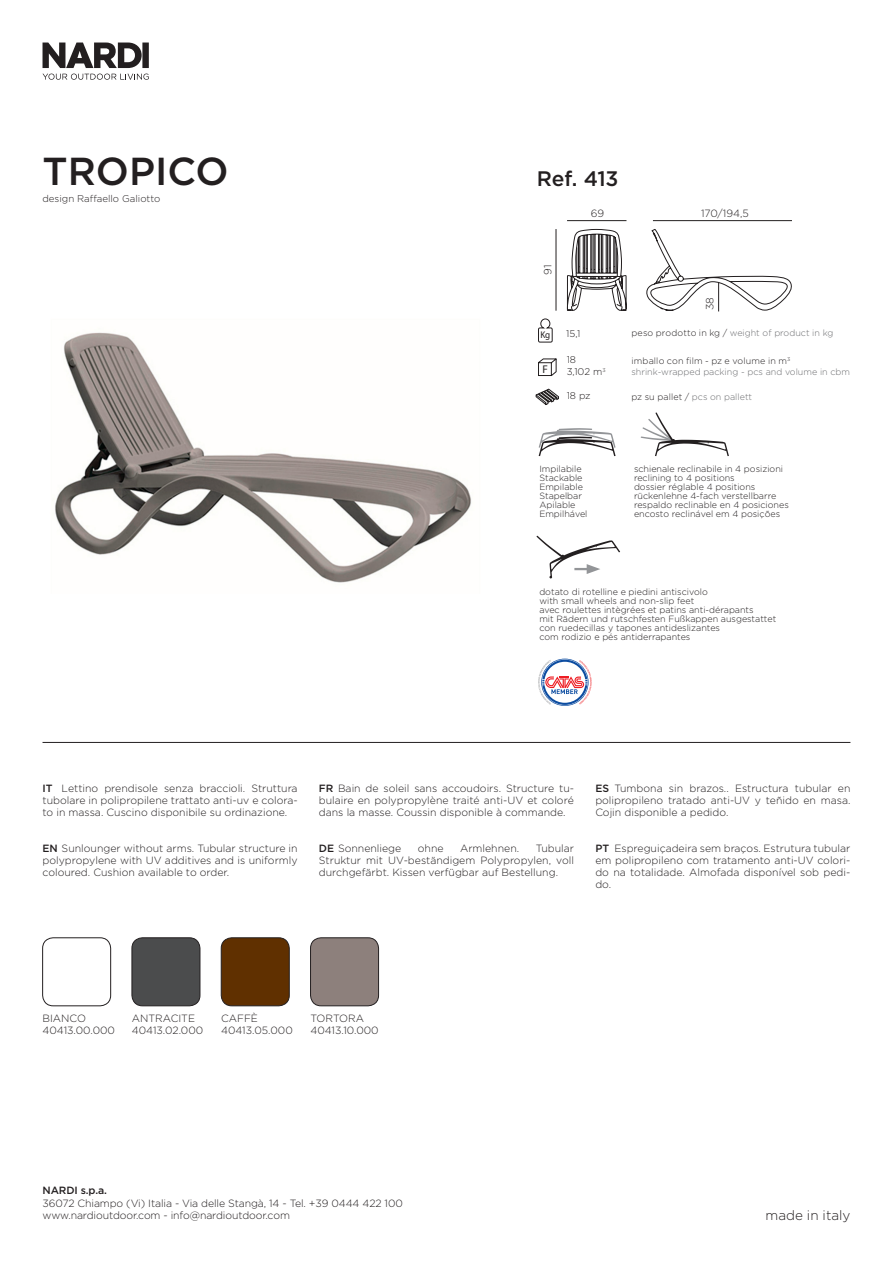
<style>
.page{position:relative;width:893px;height:1263px;background:#fff}
.page>*{position:absolute;margin:0;border:0;box-sizing:border-box;transform-origin:0 0}
.t1{font:500 39px "Gotham N";color:#231f20}
.t2{font:500 21px "Gotham N";letter-spacing:-.01em;color:#231f20}
.t3{font:300 13.5px "Gotham N";color:#231f20}
.t4{font:11.25px "Myriad Pro";color:#231f20}
.t5{font:300 10.5px/12px "Gotham N";color:#231f20;text-align:justify}
.t6{font:500 10.5px "Gotham N";letter-spacing:-.01em;color:#231f20}
.t7{font:300 9.75px/12px "Gotham N";color:#231f20}
.t8{font:9.75px "Myriad Pro";color:#231f20;scale:.93 1}
.t9{font:300 9px/9px "Gotham N";color:#231f20}
.t10{font:300 9px/10.8px "Gotham";color:#6c6d70}
.s1{color:#231f20}
.s2{font-weight:500}
</style>
<div class="page">
<img style="left:55px;top:332px;width:416px;height:251px">
<svg style="left:43px;top:43px;width:106px;height:25px"></svg>
<svg style="left:43px;top:74px;width:106px;height:6px"></svg>
<hr style="left:556px;top:229px;width:1px;height:82px;background:#231f20">
<hr style="left:567px;top:220px;width:59px;height:1px;background:#231f20">
<hr style="left:653px;top:220px;width:139px;height:1px;background:#231f20">
<hr style="left:43px;top:742px;width:807px;height:1px;background:#231f20">
<div style="left:311px;top:938px;width:68px;height:68px;background:#8d807c;border-radius:11px"></div>
<div style="left:310px;top:938px;width:69px;height:68px;border:1px solid #231f20;border-radius:11px"></div>
<div style="left:43px;top:938px;width:68px;height:68px;border:1px solid #231f20;border-radius:11px"></div>
<div style="left:132px;top:938px;width:68px;height:68px;background:#4b4c4d;border-radius:11px"></div>
<div style="left:132px;top:938px;width:68px;height:68px;border:1px solid #231f20;border-radius:11px"></div>
<div style="left:221px;top:938px;width:68px;height:68px;background:#603000;border-radius:11px"></div>
<div style="left:221px;top:938px;width:68px;height:68px;border:1px solid #231f20;border-radius:11px"></div>
<svg style="left:646px;top:229px;width:146px;height:82px"></svg>
<svg style="left:567px;top:229px;width:60px;height:82px"></svg>
<svg style="left:538px;top:358px;width:19px;height:18px"></svg>
<svg style="left:535px;top:388px;width:24px;height:17px"></svg>
<svg style="left:538px;top:318px;width:15px;height:25px"></svg>
<svg style="left:539px;top:428px;width:77px;height:28px"></svg>
<svg style="left:641px;top:412px;width:88px;height:44px"></svg>
<svg style="left:536px;top:536px;width:84px;height:42px"></svg>
<svg style="left:538px;top:659px;width:54px;height:47px"></svg>
<h1 class="t1" style="left:43px;top:149px;width:188px">TROPICO</h1>
<p class="t7" style="left:43px;top:192px;width:119px">design Raffaello Galiotto</p>
<h2 class="t2" style="left:537px;top:166px;width:83px">Ref. 413</h2>
<p class="t5" style="left:542px;top:275px;width:12px;rotate:-90deg">91</p>
<p class="t5" style="left:591px;top:207px;width:15px">69</p>
<p class="t5" style="left:701px;top:207px;width:49px">170/194,5</p>
<p class="t5" style="left:704px;top:310px;width:15px;rotate:-90deg">38</p>
<p class="t8" style="left:540px;top:329px;width:12px">Kg</p>
<p class="t7" style="left:566px;top:328px;width:16px">15,1</p>
<p class="t7" style="left:567px;top:353px;width:41px">18<br>3,102 m<sup>3</sup></p>
<p class="t7" style="left:567px;top:389px;width:26px">18 pz</p>
<p class="t4" style="left:542px;top:362px;width:7px">F</p>
<p class="t9" style="left:539px;top:464px;width:50px">Impilabile<br>Stackable<br>Empilable<br>Stapelbar<br>Apilable<br>Empilhável</p>
<p class="t10" style="left:631px;top:328px;width:204px"><span class="s1">peso prodotto in kg /</span> weight of product in kg</p>
<p class="t10" style="left:631px;top:356px;width:220px"><span class="s1">imballo con film - pz e volume in m</span><sup>3 </sup>shrink-wrapped packing - pcs and volume in cbm</p>
<p class="t10" style="left:631px;top:391px;width:122px"><span class="s1">pz su pallet /</span> pcs on pallett</p>
<p class="t9" style="left:634px;top:464px;width:156px">schienale reclinabile in 4 posizioni reclining to 4 positions<br>dossier réglable 4 positions rückenlehne 4-fach verstellbarre respaldo reclinable en 4 posiciones encosto reclinável em 4 posições</p>
<p class="t9" style="left:539px;top:588px;width:238px">dotato di rotelline e piedini antiscivolo<br>with small wheels and non-slip feet<br>avec roulettes intègrées et patins anti-dérapants<br>mit Rädern und rutschfesten Fußkappen ausgestattet con ruedecillas y tapones antideslizantes<br>com rodizio e pés antiderrapantes</p>
<p class="t5" style="left:43px;top:782px;width:257px"><span class="s2">IT</span> Lettino prendisole senza braccioli. Struttura tubolare in polipropilene trattato anti-uv e colora&shy;to in massa. Cuscino disponibile su ordinazione.</p>
<p class="t5" style="left:43px;top:842px;width:257px"><span class="s2">EN</span> Sunlounger without arms. Tubular structure in polypropylene with UV additives and is uniformly coloured. Cushion available to order.</p>
<p class="t5" style="left:319px;top:782px;width:257px"><span class="s2">FR</span> Bain de soleil sans accoudoirs. Structure tu&shy;bulaire en polypropylène traité anti-UV et coloré dans la masse. Coussin disponible à commande.</p>
<p class="t5" style="left:319px;top:842px;width:84px"><span class="s2">DE</span> Sonnenliege</p>
<p class="t5" style="left:418px;top:842px;width:27px">ohne</p>
<p class="t5" style="left:460px;top:842px;width:61px">Armlehnen.</p>
<p class="t5" style="left:319px;top:842px;width:257px;text-indent:217px">Tubular Struktur mit UV-beständigem Polypropylen, voll durchgefärbt. Kissen verfügbar auf Bestellung.</p>
<p class="t5" style="left:595px;top:782px;width:257px"><span class="s2">ES</span> Tumbona sin brazos.. Estructura tubular en polipropileno tratado anti-UV y teñido en masa.<br>Cojin disponible a pedido.</p>
<p class="t5" style="left:595px;top:842px;width:257px"><span class="s2">PT</span> Espreguiçadeira sem braços. Estrutura tubular em polipropileno com tratamento anti-UV colori&shy;do na totalidade. Almofada disponível sob pedi&shy;do.</p>
<p class="t5" style="left:43px;top:1012px;width:74px;line-height:12.6px">BIANCO<br>40413.00.000</p>
<p class="t5" style="left:132px;top:1012px;width:73px;line-height:12.6px">ANTRACITE<br>40413.02.000</p>
<p class="t5" style="left:221px;top:1012px;width:73px;line-height:12.6px">CAFFÈ<br>40413.05.000</p>
<p class="t5" style="left:310px;top:1012px;width:70px;line-height:12.6px">TORTORA<br>40413.10.000</p>
<p class="t6" style="left:43px;top:1184px;width:66px">NARDI s.p.a.</p>
<p class="t5" style="left:43px;top:1196px;width:362px;line-height:12.6px">36072 Chiampo (Vi) Italia - Via delle Stangà, 14 - Tel. +39 0444 422 100 www.nardioutdoor.com - info@nardioutdoor.com</p>
<p class="t3" style="left:765px;top:1208px;width:86px">made in italy</p>
</div>
